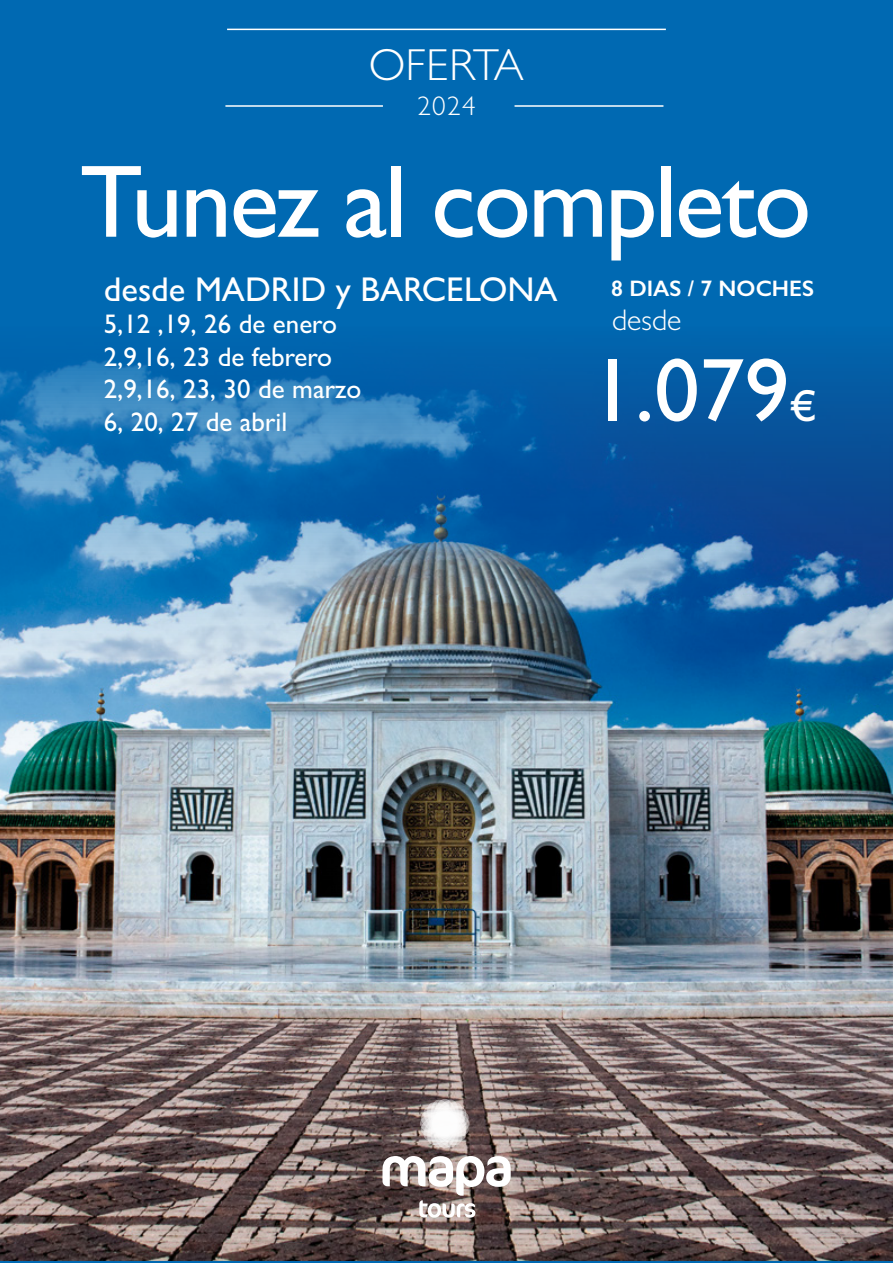
<style>
.page{position:relative;width:893px;height:1263px;background:#0069b2}
.page>*{position:absolute;margin:0;border:0;box-sizing:border-box;transform-origin:0 0}
.t1{font:500 103.5px "Gill Sans";letter-spacing:-.025em;color:#fff}
.t2{font:500 90px "Gill Sans";color:#fff}
.t3{font:300 45px "Gill Sans";letter-spacing:.01em;color:#fff}
.t4{font:500 34.5px "Gill Sans";color:#fff}
.t5{font:300 30px "Gill Sans";color:#fff}
.t6{font:500 27px/32.4px "Gill Sans";color:#fff}
.t7{font:300 27px "Gill Sans";color:#fff}
.t8{font:600 22.5px "Gill Sans";color:#fff}
.s1{font-size:45px}
</style>
<div class="page">
<img style="left:0;top:360px;width:893px;height:901px">
<svg style="left:421px;top:1100px;width:48px;height:47px;background:#d7d1d0"></svg>
<img style="left:382px;top:1156px;width:129px;height:62px">
<hr style="left:225px;top:105px;width:158px;height:2px;background:#fff">
<hr style="left:514px;top:105px;width:149px;height:2px;background:#fff">
<hr style="left:227px;top:29px;width:439px;height:1px;background:#fff">
<h3 class="t3" style="left:369px;top:37px;width:156px">OFERTA</h3>
<p class="t7" style="left:417px;top:90px;width:60px">2024</p>
<h1 class="t1" style="left:80px;top:140px;width:733px">Tunez al completo</h1>
<p class="t4" style="left:104px;top:269px;width:455px">desde MADRID y BARCELONA</p>
<p class="t6" style="left:104px;top:308px;width:259px">5,12 ,19, 26 de enero<br>2,9,16, 23 de febrero<br>2,9,16, 23, 30 de marzo<br>6, 20, 27 de abril</p>
<p class="t8" style="left:611px;top:275px;width:204px">8 DIAS / 7 NOCHES</p>
<p class="t5" style="left:612px;top:302px;width:71px">desde</p>
<h2 class="t2" style="left:590px;top:337px;width:229px">1.079<span class="s1">€</span></h2>
</div>
